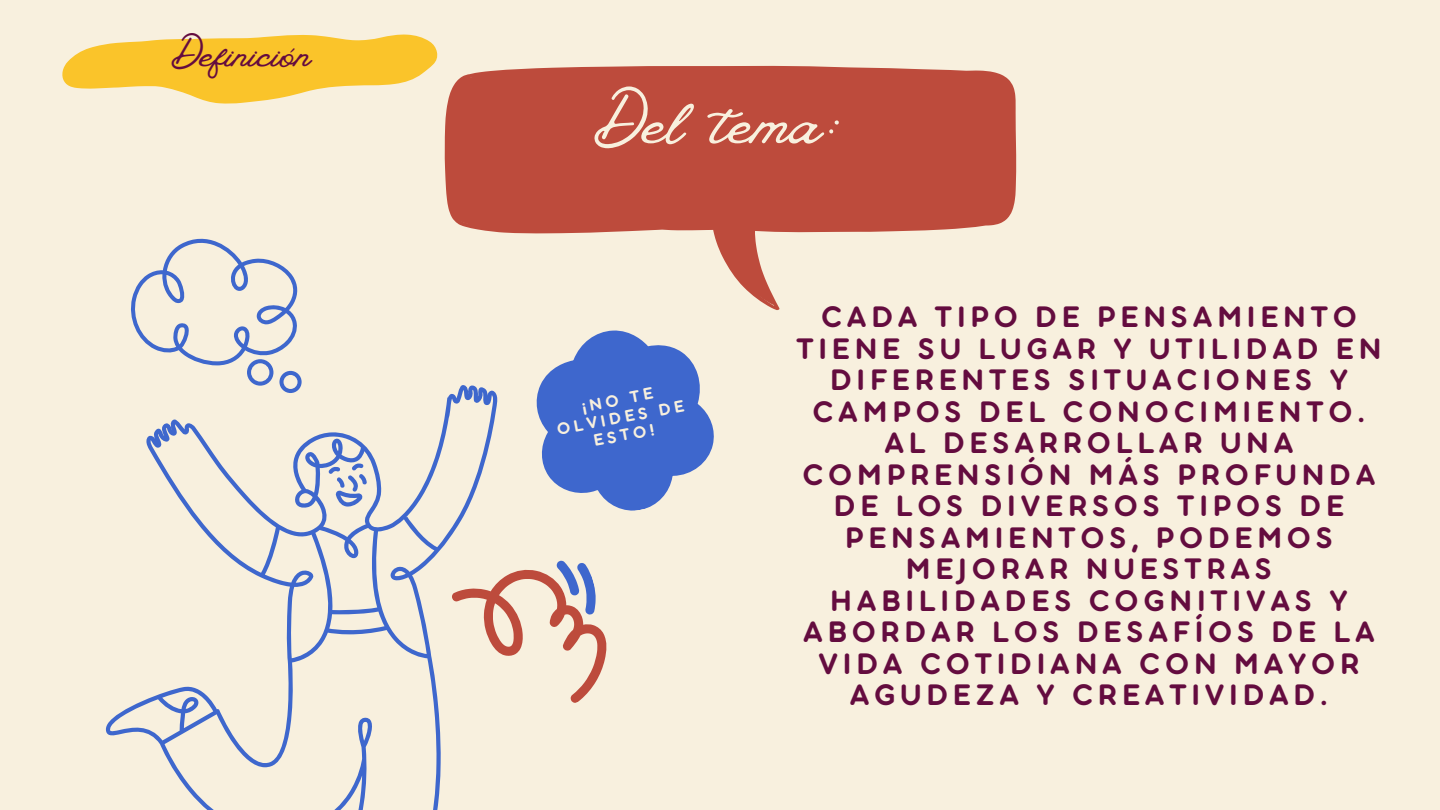
<style>
.page{position:relative;width:1440px;height:810px;background:#f8f0de}
.page>*{position:absolute;margin:0;border:0;box-sizing:border-box;transform-origin:0 0}
.t1{font:80px "Vintage Goods";color:#f8f0de}
.t2{font:47px "Vintage Goods";color:#640c3f}
.t3{font:32.2px/31.5px "Aristotelica Pro Tx Bld";letter-spacing:.15em;color:#640c3f;text-align:center}
.t4{font:18px/18px "Aristotelica Pro Tx Bld";color:#f8f0de;text-align:center}
</style>
<div class="page">
<svg style="left:445px;top:65px;width:572px;height:245px;fill:#bd4b3c"></svg>
<svg style="left:131px;top:238px;width:170px;height:146px"></svg>
<svg style="left:106px;top:384px;width:392px;height:426px"></svg>
<svg style="left:536px;top:330px;width:178px;height:181px"></svg>
<svg style="left:449px;top:552px;width:158px;height:175px"></svg>
<svg style="left:62px;top:34px;width:376px;height:70px"></svg>
<p class="t2" style="left:172px;top:25px;width:141px">Definición</p>
<h1 class="t1" style="left:595px;top:73px;width:246px">Del tema:</h1>
<h2 class="t4" style="left:552px;top:405px;width:131px;rotate:-11deg">¡NO TE<br>OLVIDES DE<br>ESTO!</h2>
<p class="t3" style="left:796px;top:304px;width:587px">CADA TIPO DE PENSAMIENTO<br>TIENE SU LUGAR Y UTILIDAD EN<br>DIFERENTES SITUACIONES Y<br>CAMPOS DEL CONOCIMIENTO.<br>AL DESARROLLAR UNA<br>COMPRENSIÓN MÁS PROFUNDA<br>DE LOS DIVERSOS TIPOS DE<br>PENSAMIENTOS, PODEMOS<br>MEJORAR NUESTRAS<br>HABILIDADES COGNITIVAS Y<br>ABORDAR LOS DESAFÍOS DE LA<br>VIDA COTIDIANA CON MAYOR<br>AGUDEZA Y CREATIVIDAD.</p>
</div>
